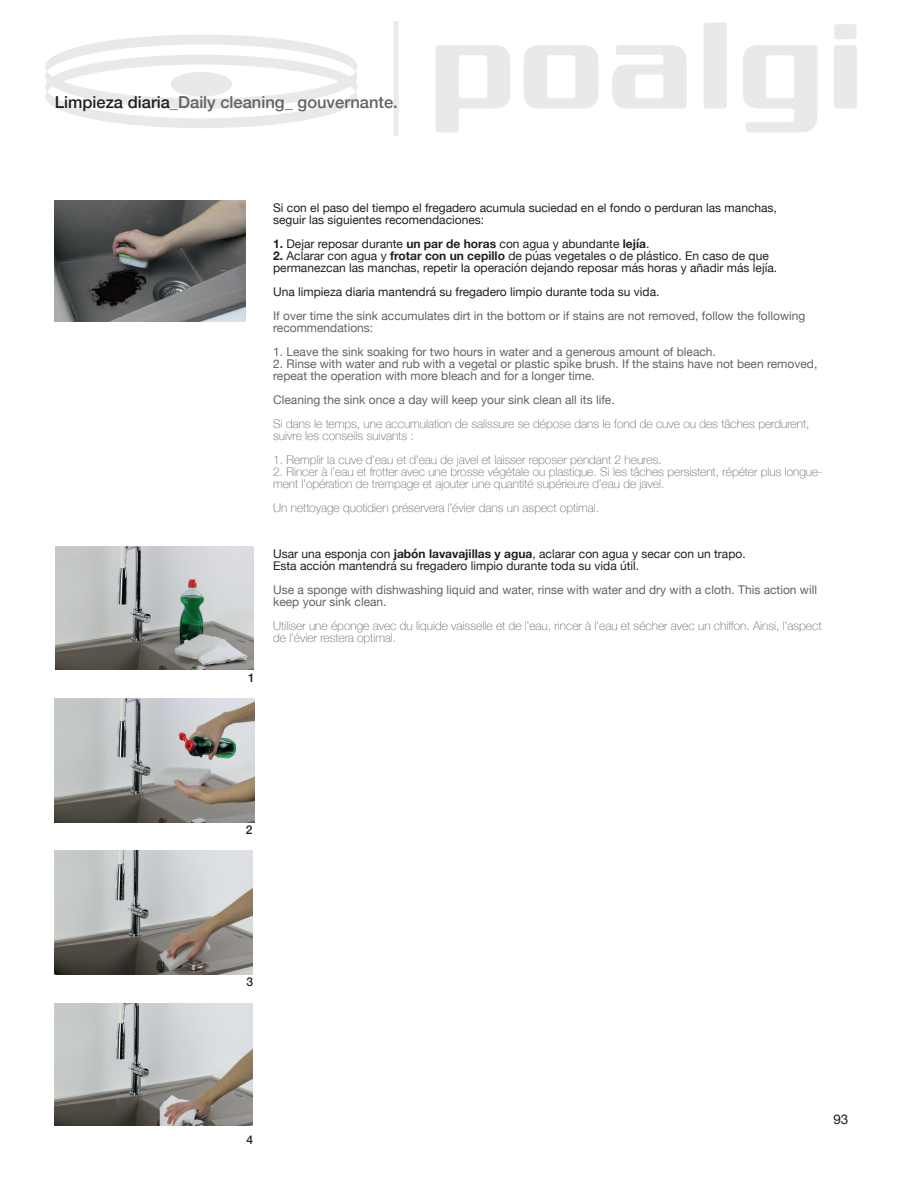
<style>
.page{position:relative;width:902px;height:1178px;background:#fff}
.page>*{position:absolute;margin:0;border:0;box-sizing:border-box;transform-origin:0 0}
.t1{font:500 16.5px "Helvetica Neue";color:#636366}
.t2{font:13.5px "Helvetica Neue";color:#231f20}
.t3{font:100 12px/12px "Helvetica Neue";color:#636366}
.t4{font:12px/12px "Helvetica Neue";color:#636366}
.t5{font:12px/12px "Helvetica Neue";color:#231f20}
.t6{font:500 12px "Helvetica Neue";color:#231f20}
.s1{color:#231f20}
.s2{font-weight:700}
.s3{font-weight:400}
</style>
<div class="page">
<div style="left:834px;top:24px;width:22px;height:15px;background:#e9e9e9;border-radius:3px"></div>
<div style="left:833px;top:45px;width:23px;height:63px;background:#e9e9e9;border-radius:3px"></div>
<svg style="left:743px;top:45px;width:74px;height:87px"></svg>
<div style="left:703px;top:22px;width:23px;height:86px;background:#e9e9e9;border-radius:3px"></div>
<svg style="left:612px;top:45px;width:74px;height:63px"></svg>
<svg style="left:524px;top:45px;width:74px;height:63px"></svg>
<svg style="left:436px;top:45px;width:74px;height:87px"></svg>
<svg style="left:45px;top:34px;width:312px;height:94px"></svg>
<div style="left:393px;top:21px;width:5px;height:115px;background:#ebebeb"></div>
<img style="left:56px;top:546px;width:197px;height:124px">
<img style="left:55px;top:698px;width:199px;height:124px">
<img style="left:54px;top:850px;width:198px;height:124px">
<img style="left:54px;top:1003px;width:198px;height:123px">
<img style="left:54px;top:201px;width:191px;height:120px">
<p class="t1" style="left:55px;top:89px;width:344px"><span class="s1">Limpieza diaria</span>_Daily cleaning_ gouvernante.</p>
<p class="t6" style="left:248px;top:668px;width:8px">1</p>
<p class="t5" style="left:273px;top:203px;width:505px">Si con el paso del tiempo el fregadero acumula suciedad en el fondo o perduran las manchas, seguir las siguientes recomendaciones:</p>
<p class="t5" style="left:273px;top:239px;width:378px"><span class="s2">1.</span> Dejar reposar durante <span class="s2">un par de horas</span> con agua y abundante <span class="s2">lejía</span>.</p>
<p class="t5" style="left:273px;top:251px;width:505px"><span class="s2">2.</span> Aclarar con agua y <span class="s2">frotar con un cepillo</span> de púas vegetales o de plástico. En caso de que permanezcan las manchas, repetir Ia operación dejando reposar más horas y añadir más lejía.</p>
<p class="t4" style="left:273px;top:281px;width:533px;line-height:24px"><span class="s1">Una limpieza diaria mantendrá su fregadero limpio durante toda su vida.<br></span>If over time the sink accumulates dirt in the bottom or if stains are not removed, follow the following</p>
<p class="t4" style="left:273px;top:323px;width:102px">recommendations:</p>
<p class="t4" style="left:273px;top:347px;width:444px">1. Leave the sink soaking for two hours in water and a generous amount of bleach.</p>
<p class="t4" style="left:273px;top:359px;width:545px">2. Rinse with water and rub with a vegetal or plastic spike brush. If the stains have not been removed, repeat the operation with more bleach and for a longer time.</p>
<p class="t3" style="left:273px;top:388px;width:537px;line-height:24px"><span class="s3">Cleaning the sink once a day will keep your sink clean all its life.<br></span>Si dans le temps, une accumulation de salissure se dépose dans le fond de cuve ou des tâches perdurent,</p>
<p class="t3" style="left:273px;top:430px;width:142px">suivre les conseils suivants :</p>
<p class="t3" style="left:273px;top:454px;width:390px">1. Remplir la cuve d’eau et d’eau de javel et laisser reposer pendant 2 heures.</p>
<p class="t3" style="left:273px;top:466px;width:551px">2. Rincer à l’eau et frotter avec une brosse végétale ou plastique. Si les tâches persistent, répéter plus longue&shy;ment l’opération de trempage et ajouter une quantité supérieure d’eau de javel.</p>
<p class="t3" style="left:273px;top:502px;width:327px">Un nettoyage quotidien préservera l’évier dans un aspect optimal.</p>
<p class="t5" style="left:273px;top:549px;width:474px">Usar una esponja con <span class="s2">jabón lavavajillas y agua</span>, aclarar con agua y secar con un trapo.<br>Esta acción mantendrá su fregadero limpio durante toda su vida útil.</p>
<p class="t4" style="left:273px;top:585px;width:545px">Use a sponge with dishwashing liquid and water, rinse with water and dry with a cloth. This action will keep your sink clean.</p>
<p class="t3" style="left:273px;top:619px;width:549px">Utiliser une éponge avec du liquide vaisselle et de l’eau, rincer à l’eau et sécher avec un chiffon. Ainsi, l’aspect de l’évier restera optimal.</p>
<p class="t6" style="left:246px;top:820px;width:8px">2</p>
<p class="t6" style="left:246px;top:972px;width:8px">3</p>
<p class="t6" style="left:246px;top:1130px;width:8px">4</p>
<p class="t2" style="left:833px;top:1109px;width:17px">93</p>
</div>
